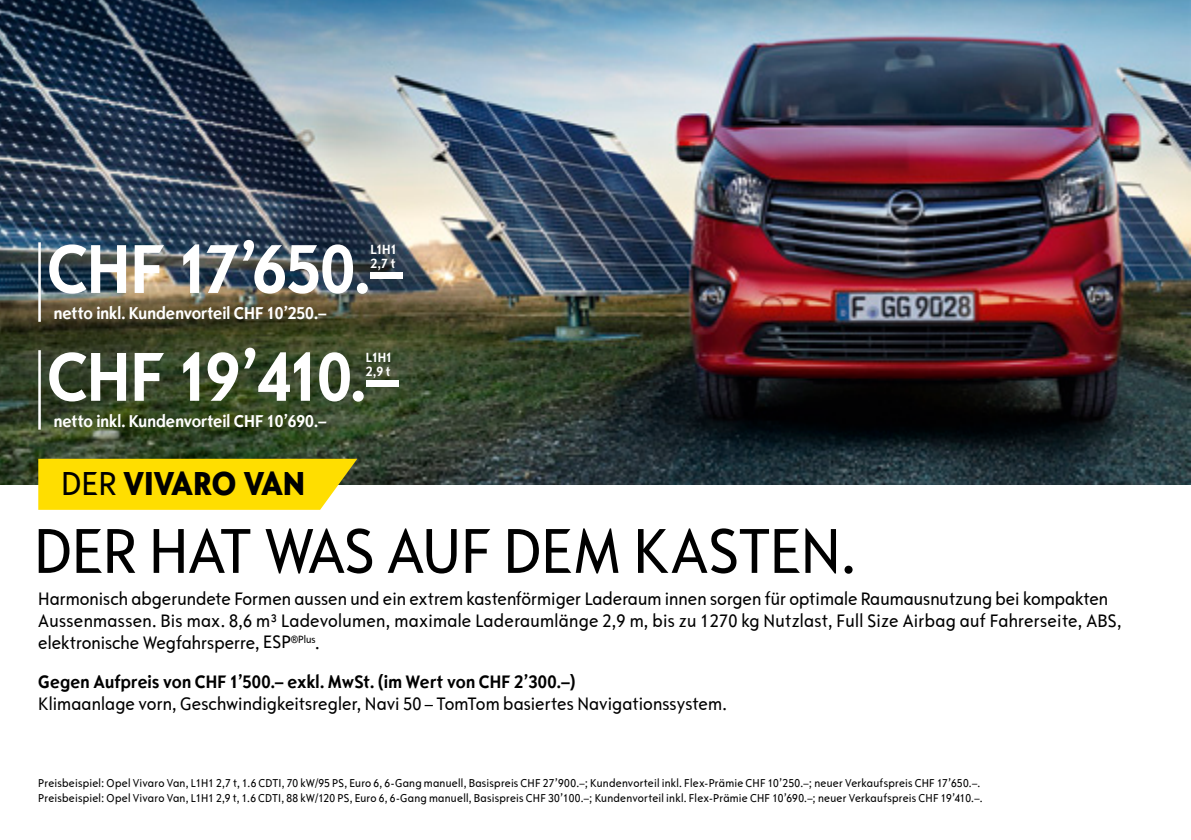
<style>
.page{position:relative;width:1191px;height:840px;background:#fff}
.page>*{position:absolute;margin:0;border:0;box-sizing:border-box;transform-origin:0 0}
.t1{font:700 72px "Opel Sans Condensed";letter-spacing:-.015em;color:#fff}
.t2{font:condensed 66px "Opel Sans";letter-spacing:-.015em;color:#000}
.t3{font:800 35px "Opel Sans Condensed";color:#000}
.t4{font:condensed 19px/22px "Opel Sans";color:#000}
.t5{font:700 19px "Opel Sans Condensed";letter-spacing:.01em;color:#000}
.t6{font:700 18px "Opel Sans Condensed";color:#fff}
.t7{font:700 14px/14px "Opel Sans Condensed";letter-spacing:-.005em;color:#fff}
.t8{font:condensed 12px/14.4px "Opel Sans";letter-spacing:.015em;color:#000}
.s1{font-family:"Opel Sans";font-weight:400;font-stretch:condensed}
</style>
<div class="page">
<img style="left:0;top:0;width:1191px;height:484px">
<svg style="left:38px;top:458px;width:319px;height:51px;background:#f8da0b"></svg>
<hr style="left:38px;top:350px;width:3px;height:79px;background:#fff">
<hr style="left:38px;top:242px;width:3px;height:79px;background:#fff">
<h1 class="t1" style="left:47px;top:226px;width:357px">CHF 17’650.–</h1>
<p class="t6" style="left:54px;top:302px;width:274px">netto inkl. Kundenvorteil CHF 10’250.–</p>
<p class="t7" style="left:370px;top:242px;width:28px">L1H1<br>2,7 t</p>
<h1 class="t1" style="left:47px;top:334px;width:353px">CHF 19’410.–</h1>
<p class="t6" style="left:54px;top:410px;width:274px">netto inkl. Kundenvorteil CHF 10’690.–</p>
<p class="t7" style="left:366px;top:350px;width:28px">L1H1<br>2,9 t</p>
<h3 class="t3" style="left:61px;top:461px;width:245px"><span class="s1">DER</span> VIVARO VAN</h3>
<h2 class="t2" style="left:34px;top:512px;width:824px">DER HAT WAS AUF DEM KASTEN.</h2>
<p class="t4" style="left:38px;top:587px;width:1084px">Harmonisch abgerundete Formen aussen und ein extrem kastenförmiger Laderaum innen sorgen für optimale Raumausnutzung bei kompakten<br>Aussenmassen. Bis max. 8,6 m³ Ladevolumen, maximale Laderaumlänge 2,9 m, bis zu 1270 kg Nutzlast, Full Size Airbag auf Fahrerseite, ABS, elektronische Wegfahrsperre, ESP<sup>®Plus</sup>.</p>
<p class="t5" style="left:38px;top:669px;width:539px">Gegen aufpreis von CHF 1’500.– exkl. MwSt. (im Wert von CHF 2’300.–)</p>
<p class="t4" style="left:38px;top:692px;width:690px">Klimaanlage vorn, Geschwindigkeitsregler, Navi 50 – TomTom basiertes Navigationssystem.</p>
<p class="t8" style="left:38px;top:775px;width:946px">Preisbeispiel: Opel Vivaro Van, L1H1 2,7 t, 1.6 CDTI, 70 kW/95 PS, Euro 6, 6-Gang manuell, Basispreis CHF 27’900.–; Kundenvorteil inkl. Flex-Prämie CHF 10’250.–; neuer Verkaufspreis CHF 17’650.–.<br>Preisbeispiel: Opel Vivaro Van, L1H1 2,9 t, 1.6 CDTI, 88 kW/120 PS, Euro 6, 6-Gang manuell, Basispreis CHF 30’100.–; Kundenvorteil inkl. Flex-Prämie CHF 10’690.–; neuer Verkaufspreis CHF 19’410.–.</p>
</div>
